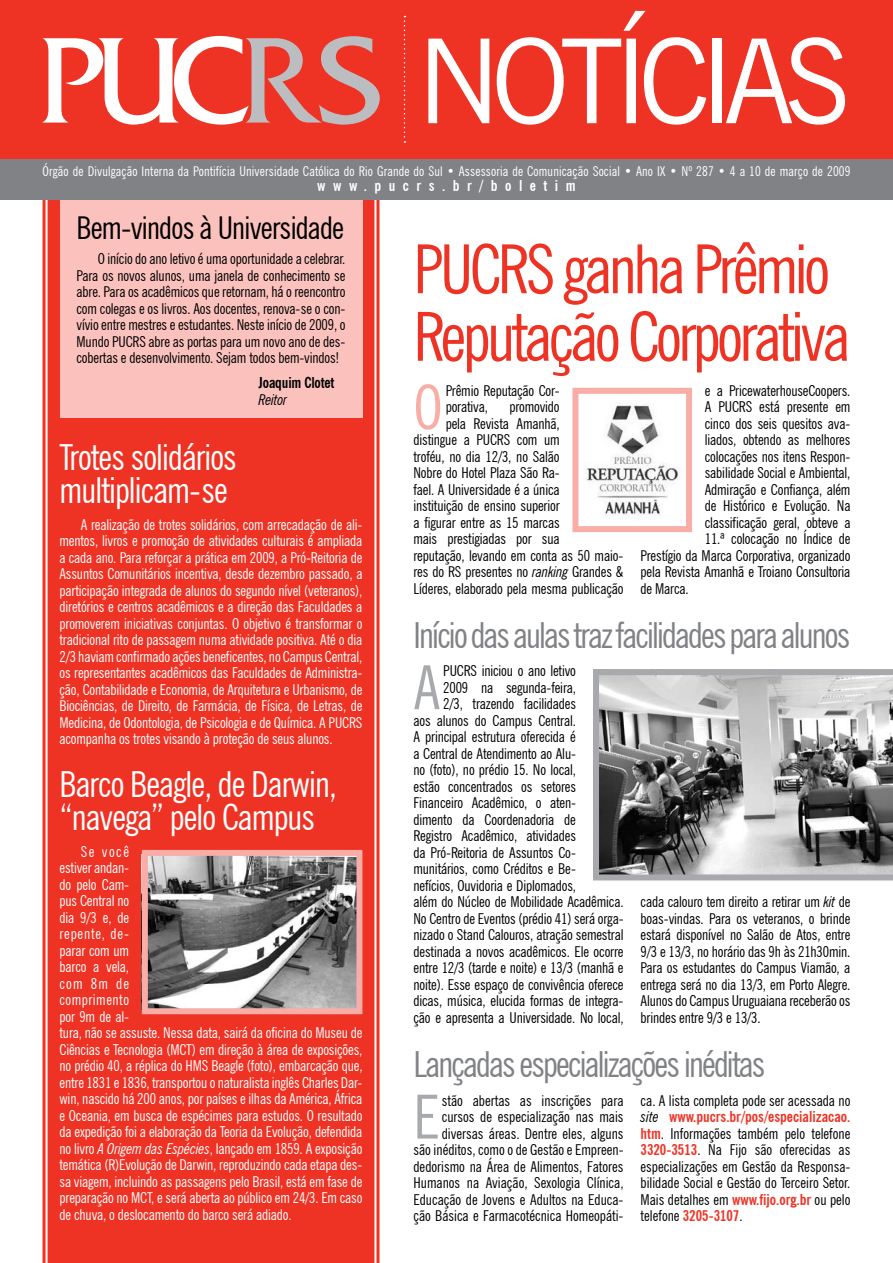
<style>
.page{position:relative;width:893px;height:1263px;background:#fff}
.page>*{position:absolute;margin:0;border:0;box-sizing:border-box;transform-origin:0 0}
.t1{font:117px "News Gothic BT";letter-spacing:-.08em;color:#fff}
.t2{font:condensed 67.5px/67.5px "News Gothic BT";letter-spacing:-.05em;color:#ee3224}
.t3{font:condensed 60.6px "News Gothic BT";color:#a7a9ac}
.t4{font:condensed 60.6px "News Gothic BT";color:#f8ada7}
.t5{font:condensed 36px "News Gothic BT";letter-spacing:-.05em;color:#808285}
.t6{font:condensed 36px/33px "News Gothic BT";letter-spacing:-.025em;color:#fff}
.t7{font:condensed 31.5px "News Gothic BT";letter-spacing:-.025em;color:#000}
.t8{font:condensed 15px/16.5px "News Gothic BT";letter-spacing:-.01em;color:#000;text-align:justify}
.t9{font:condensed 15px/16.5px "News Gothic BT";letter-spacing:-.01em;color:#fff;text-align:justify}
.t10{font:700 condensed 15px "News Gothic BT";letter-spacing:.5em;color:#fff}
.t11{font:700 condensed 15px "News Gothic BT";letter-spacing:-.01em;color:#000}
.t12{font:italic condensed 15px "News Gothic BT";letter-spacing:-.01em;color:#000}
.t13{font:condensed 13.5px "News Gothic BT";letter-spacing:.01em;color:#fff}
.s1{font-style:italic}
.s2{font-weight:700;color:#ee3224}
</style>
<div class="page">
<svg style="left:42px;top:200px;width:338px;height:1063px"></svg>
<div style="left:47px;top:200px;width:328px;height:1063px;background:#ee3224"></div>
<div style="left:60px;top:184px;width:302px;height:234px;background:#fac1bd"></div>
<div style="left:0;top:153px;width:893px;height:47px;background:#808285"></div>
<div style="left:0;top:0;width:893px;height:159px;background:#ee3224"></div>
<svg style="left:404px;top:16px;width:1px;height:127px"></svg>
<svg style="left:43px;top:36px;width:337px;height:89px"></svg>
<img style="left:586px;top:404px;width:94px;height:111px">
<div style="left:572px;top:388px;width:120px;height:144px;border:6px solid #f8ada7"></div>
<svg style="left:593px;top:669px;width:300px;height:211px;background:#979798"></svg>
<img style="left:149px;top:857px;width:206px;height:150px">
<div style="left:142px;top:850px;width:220px;height:164px;border:6px solid #f8ada7"></div>
<h1 class="t1" style="left:417px;top:11px;width:435px">NOTÍCIAS</h1>
<p class="t13" style="left:43px;top:163px;width:809px">Órgão de Divulgação Interna da Pontifícia Universidade Católica do Rio Grande do Sul • Assessoria de Comunicação Social • Ano IX • Nº 287 • 4 a 10 de março de 2009</p>
<p class="t10" style="left:317px;top:177px;width:260px">www.pucrs.br/boletim</p>
<h3 class="t7" style="left:77px;top:209px;width:269px">Bem-vindos à Universidade</h3>
<p class="t8" style="left:77px;top:251px;width:270px;text-indent:21px">O início do ano letivo é uma oportunidade a celebrar.<br>Para os novos alunos, uma janela de conhecimento se abre. Para os acadêmicos que retornam, há o reencontro com colegas e os livros. Aos docentes, renova-se o con&shy;vívio entre mestres e estudantes. Neste início de 2009, o Mundo PUCRS abre as portas para um novo ano de des&shy;cobertas e desenvolvimento. Sejam todos bem-vindos!</p>
<p class="t11" style="left:259px;top:374px;width:77px">Joaquim Clotet</p>
<p class="t12" style="left:259px;top:390px;width:30px">Reitor</p>
<h3 class="t6" style="left:60px;top:440px;width:179px">Trotes solidários multiplicam-se</h3>
<p class="t9" style="left:60px;top:516px;width:304px;text-indent:21px">A realização de trotes solidários, com arrecadação de ali&shy;mentos, livros e promoção de atividades culturais é ampliada a cada ano. Para reforçar a prática em 2009, a Pró-Reitoria de Assuntos Comunitários incentiva, desde dezembro passado, a participação integrada de alunos do segundo nível (veteranos), diretórios e centros acadêmicos e a direção das Faculdades a promoverem iniciativas conjuntas. O objetivo é transformar o tradicional rito de passagem numa atividade positiva. Até o dia 2/3 haviam confirmado ações beneficentes, no Campus Central, os representantes acadêmicos das Faculdades de Administra&shy;ção, Contabilidade e Economia, de Arquitetura e Urbanismo, de Biociências, de Direito, de Farmácia, de Física, de Letras, de Medicina, de Odontologia, de Psicologia e de Química. A PUCRS acompanha os trotes visando à proteção de seus alunos.</p>
<h3 class="t6" style="left:60px;top:767px;width:279px">Barco Beagle, de Darwin, “navega” pelo Campus</h3>
<p class="t9" style="left:60px;top:843px;width:304px;text-align:left;text-indent:21px">Se você<br>estiver andan-<br>do pelo Cam-<br>pus Central no<br>dia 9/3 e, de<br>repente, de-<br>parar com um<br>barco a vela,<br>com 8m de<br>comprimento<br>por 9m de al-<br>tura, não se assuste. Nessa data, sairá da oficina do Museu de Ciências e Tecnologia (MCT) em direção à área de exposições, no prédio 40, a réplica do HMS Beagle (foto), embarcação que, entre 1831 e 1836, transportou o naturalista inglês Charles Dar&shy;win, nascido há 200 anos, por países e ilhas da América, África e Oceania, em busca de espécimes para estudos. O resultado da expedição foi a elaboração da Teoria da Evolução, defendida no livro <span class="s1">A Origem das Espécies</span>, lançado em 1859. A exposição temática (R)Evolução de Darwin, reproduzindo cada etapa des&shy;sa viagem, incluindo as passagens pelo Brasil, está em fase de preparação no MCT, e será aberta ao público em 24/3. Em caso de chuva, o deslocamento do barco será adiado.</p>
<h2 class="t2" style="left:413px;top:235px;width:438px">PUCRS ganha Prêmio<br>Reputação Corporativa</h2>
<h3 class="t4" style="left:413px;top:370px;width:31px">O</h3>
<p class="t8" style="left:446px;top:382px;width:115px">Prêmio Reputação Cor&shy;porativa,</p>
<p class="t8" style="left:705px;top:382px;width:147px">e a PricewaterhouseCoopers.</p>
<p class="t8" style="left:705px;top:399px;width:147px">A PUCRS está presente em</p>
<p class="t8" style="left:705px;top:415px;width:147px">cinco dos seis quesitos ava-</p>
<p class="t8" style="left:705px;top:432px;width:147px">liados, obtendo as melhores</p>
<p class="t8" style="left:705px;top:448px;width:147px">colocações nos itens Respon-</p>
<p class="t8" style="left:705px;top:465px;width:147px">sabilidade Social e Ambiental,</p>
<p class="t8" style="left:705px;top:481px;width:147px">Admiração e Confiança, além</p>
<p class="t8" style="left:705px;top:498px;width:147px">de Histórico e Evolução. Na</p>
<p class="t8" style="left:705px;top:514px;width:147px">classificação geral, obteve a</p>
<p class="t8" style="left:705px;top:531px;width:147px">11.ª colocação no Índice de</p>
<p class="t8" style="left:641px;top:547px;width:211px">Prestígio da Marca Corporativa, organizado</p>
<p class="t8" style="left:641px;top:564px;width:211px">pela Revista Amanhã e Troiano Consultoria</p>
<p class="t8" style="left:641px;top:580px;width:50px">de Marca.</p>
<h3 class="t5" style="left:413px;top:613px;width:438px">Início das aulas traz facilidades para alunos</h3>
<h3 class="t3" style="left:413px;top:651px;width:28px">A</h3>
<p class="t8" style="left:443px;top:662px;width:134px">PUCRS iniciou o ano letivo</p>
<p class="t8" style="left:509px;top:399px;width:52px">promovido</p>
<p class="t8" style="left:446px;top:415px;width:115px">pela Revista Amanhã,</p>
<p class="t8" style="left:413px;top:432px;width:148px">distingue a PUCRS com um</p>
<p class="t8" style="left:413px;top:448px;width:148px">troféu, no dia 12/3, no Salão</p>
<p class="t8" style="left:413px;top:465px;width:148px">Nobre do Hotel Plaza São Ra-</p>
<p class="t8" style="left:413px;top:481px;width:148px">fael. A Universidade é a única</p>
<p class="t8" style="left:413px;top:498px;width:148px">instituição de ensino superior</p>
<p class="t8" style="left:413px;top:514px;width:148px">a figurar entre as 15 marcas</p>
<p class="t8" style="left:413px;top:531px;width:148px">mais prestigiadas por sua</p>
<p class="t8" style="left:413px;top:547px;width:212px">reputação, levando em conta as 50 maio-</p>
<p class="t8" style="left:413px;top:564px;width:212px">res do RS presentes no <span class="s1">ranking</span> Grandes &amp;</p>
<p class="t8" style="left:413px;top:580px;width:212px">Líderes, elaborado pela mesma publicação</p>
<p class="t8" style="left:443px;top:679px;width:134px">2009 na segunda-feira,</p>
<p class="t8" style="left:443px;top:695px;width:134px">2/3, trazendo facilidades</p>
<p class="t8" style="left:413px;top:712px;width:164px">aos alunos do Campus Central.</p>
<p class="t8" style="left:413px;top:728px;width:164px">A principal estrutura oferecida é</p>
<p class="t8" style="left:413px;top:745px;width:164px">a Central de Atendimento ao Alu-</p>
<p class="t8" style="left:413px;top:761px;width:164px">no (foto), no prédio 15. No local,</p>
<p class="t8" style="left:413px;top:778px;width:164px">estão concentrados os setores</p>
<p class="t8" style="left:413px;top:794px;width:164px">Financeiro Acadêmico, o aten-</p>
<p class="t8" style="left:413px;top:811px;width:164px">dimento da Coordenadoria de</p>
<p class="t8" style="left:413px;top:827px;width:164px">Registro Acadêmico, atividades</p>
<p class="t8" style="left:413px;top:844px;width:164px">da Pró-Reitoria de Assuntos Co-</p>
<p class="t8" style="left:413px;top:860px;width:164px">munitários, como Créditos e Be-</p>
<p class="t8" style="left:413px;top:877px;width:164px">nefícios, Ouvidoria e Diplomados,</p>
<p class="t8" style="left:413px;top:893px;width:212px">além do Núcleo de Mobilidade Acadêmica.</p>
<p class="t8" style="left:413px;top:910px;width:212px">No Centro de Eventos (prédio 41) será orga-</p>
<p class="t8" style="left:413px;top:926px;width:212px">nizado o Stand Calouros, atração semestral</p>
<p class="t8" style="left:413px;top:943px;width:212px">destinada a novos acadêmicos. Ele ocorre</p>
<p class="t8" style="left:413px;top:959px;width:212px">entre 12/3 (tarde e noite) e 13/3 (manhã e</p>
<p class="t8" style="left:413px;top:976px;width:212px">noite). Esse espaço de convivência oferece</p>
<p class="t8" style="left:413px;top:992px;width:212px">dicas, música, elucida formas de integra-</p>
<p class="t8" style="left:413px;top:1009px;width:212px">ção e apresenta a Universidade. No local,</p>
<p class="t8" style="left:641px;top:893px;width:211px">cada calouro tem direito a retirar um <span class="s1">kit</span> de boas-vindas. Para os veteranos, o brinde estará disponível no Salão de Atos, entre 9/3 e 13/3, no horário das 9h às 21h30min.<br>Para os estudantes do Campus Viamão, a entrega será no dia 13/3, em Porto Alegre.<br>Alunos do Campus Uruguaiana receberão os brindes entre 9/3 e 13/3.</p>
<h3 class="t5" style="left:413px;top:1042px;width:353px">Lançadas especializações inéditas</h3>
<h3 class="t3" style="left:413px;top:1080px;width:27px">E</h3>
<p class="t8" style="left:413px;top:1092px;width:212px;text-align:right">stão abertas as inscrições para cursos de especialização nas mais diversas áreas. Dentre eles, alguns<br>são inéditos, como o de Gestão e Empreen&shy;dedorismo na Área de Alimentos, Fatores Humanos na Aviação, Sexologia Clínica, Educação de Jovens e Adultos na Educa&shy;ção Básica e Farmacotécnica Homeopáti-</p>
<p class="t8" style="left:641px;top:1092px;width:211px">ca. A lista completa pode ser acessada no <span class="s1">site</span> <span class="s2">www.pucrs.br/pos/especializacao. htm</span>. Informações também pelo telefone <span class="s2">3320-3513</span>. Na Fijo são oferecidas as especializações em Gestão da Responsa&shy;bilidade Social e Gestão do Terceiro Setor.<br>Mais detalhes em <span class="s2">www.fijo.org.br</span> ou pelo telefone <span class="s2">3205-3107</span>.</p>
</div>
